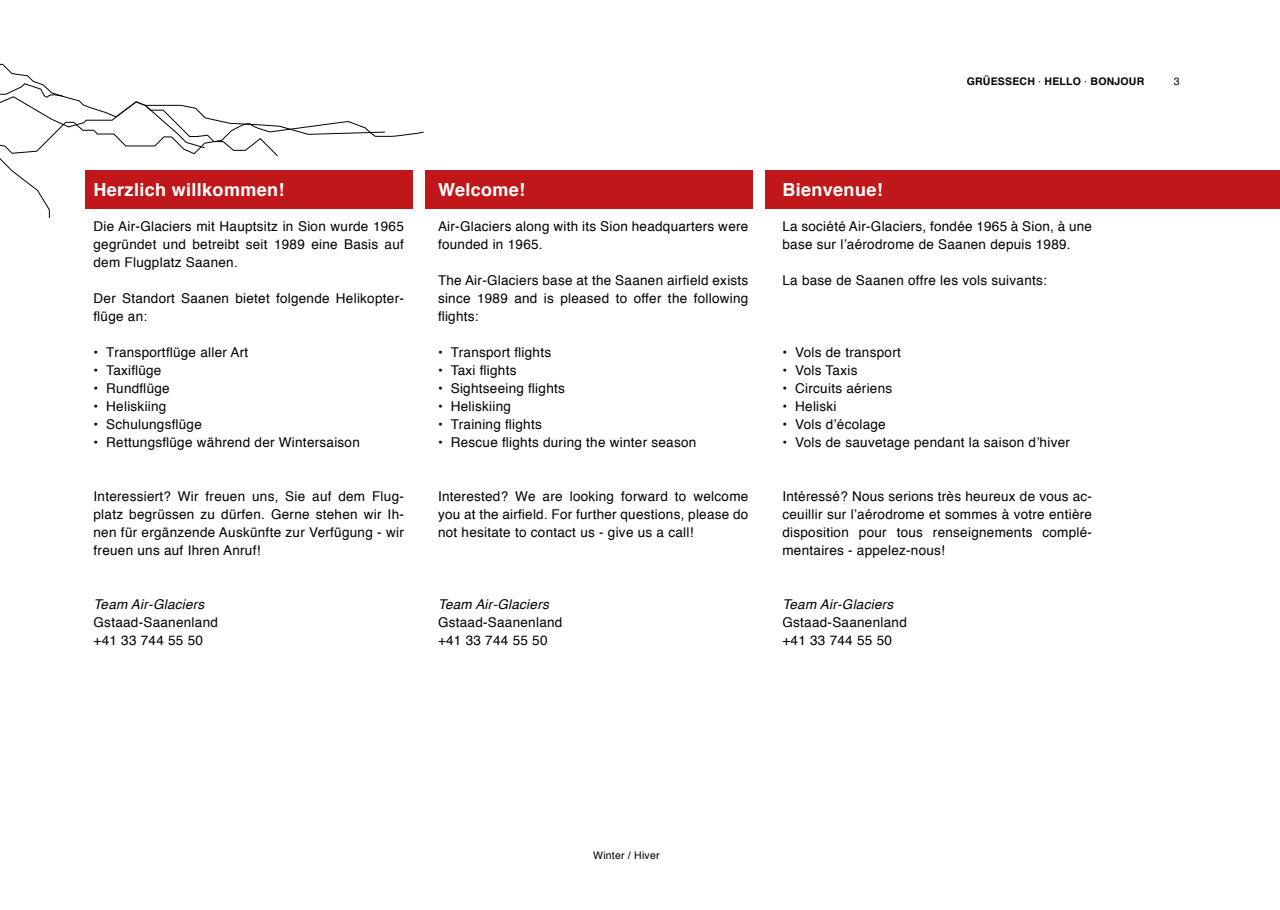
<style>
.page{position:relative;width:1280px;height:910px;background:#fff}
.page>*{position:absolute;margin:0;border:0;box-sizing:border-box;transform-origin:0 0}
.t1{font:700 18px "Helvetica";letter-spacing:.02em;color:#fff}
.t2{font:13.5px/18px "Helvetica";letter-spacing:.02em;color:#000}
.t3{font:italic 13.5px "Helvetica";letter-spacing:.02em;color:#000}
.t4{font:700 10.5px "Helvetica";letter-spacing:.02em;color:#000}
.t5{font:10.5px "Helvetica";letter-spacing:.02em;color:#000}
.s1{font-family:"Helvetica Neue";font-weight:300}
</style>
<div class="page">
<svg style="left:0;top:63px;width:424px;height:156px"></svg>
<div style="left:85px;top:170px;width:327px;height:38px;background:#c0181a"></div>
<div style="left:425px;top:170px;width:328px;height:38px;background:#c0181a"></div>
<div style="left:765px;top:170px;width:515px;height:38px;background:#c0181a"></div>
<p class="t4" style="left:967px;top:73px;width:179px">GRÜESSECH <span class="s1">·</span> HELLO <span class="s1">·</span> BONJOUR</p>
<p class="t5" style="left:1174px;top:73px;width:7px">3</p>
<h1 class="t1" style="left:94px;top:175px;width:192px">Herzlich willkommen!</h1>
<h1 class="t1" style="left:438px;top:175px;width:89px">Welcome!</h1>
<h1 class="t1" style="left:782px;top:175px;width:102px">Bienvenue!</h1>
<p class="t2" style="left:94px;top:218px;width:312px;text-align:justify">Die Air-Glaciers mit Hauptsitz in Sion wurde 1965 gegründet und betreibt seit 1989 eine Basis auf dem Flugplatz Saanen.</p>
<p class="t2" style="left:94px;top:290px;width:312px">Der Standort Saanen bietet folgende Helikopter&shy;flüge an:</p>
<p class="t2" style="left:94px;top:344px;width:156px">• Transportflüge aller Art</p>
<p class="t2" style="left:94px;top:362px;width:69px">• Taxiflüge</p>
<p class="t2" style="left:94px;top:380px;width:78px">• Rundflüge</p>
<p class="t2" style="left:94px;top:398px;width:74px">• Heliskiing</p>
<p class="t2" style="left:94px;top:416px;width:110px">• Schulungsflüge</p>
<p class="t2" style="left:94px;top:434px;width:268px">• Rettungsflüge während der Wintersaison</p>
<p class="t2" style="left:94px;top:488px;width:312px;text-align:justify">Interessiert? Wir freuen uns, Sie auf dem Flug&shy;platz begrüssen zu dürfen. Gerne stehen wir Ih&shy;nen für ergänzende Auskünfte zur Verfügung - wir freuen uns auf Ihren Anruf!</p>
<p class="t3" style="left:94px;top:594px;width:112px">Team Air-Glaciers</p>
<p class="t2" style="left:94px;top:614px;width:126px">Gstaad-Saanenland +41 33 744 55 50</p>
<p class="t2" style="left:438px;top:218px;width:312px">Air-Glaciers along with its Sion headquarters were founded in 1965.</p>
<p class="t2" style="left:438px;top:272px;width:312px;text-align:justify">The Air-Glaciers base at the Saanen airfield exists since 1989 and is pleased to offer the following flights:</p>
<p class="t2" style="left:438px;top:344px;width:115px">• Transport flights</p>
<p class="t2" style="left:438px;top:362px;width:80px">• Taxi flights</p>
<p class="t2" style="left:438px;top:380px;width:128px">• Sightseeing flights</p>
<p class="t2" style="left:438px;top:398px;width:74px">• Heliskiing</p>
<p class="t2" style="left:438px;top:416px;width:105px">• Training flights</p>
<p class="t2" style="left:438px;top:434px;width:260px">• Rescue flights during the winter season</p>
<p class="t2" style="left:438px;top:488px;width:312px;text-align:justify">Interested? We are looking forward to welcome you at the airfield. For further questions, please do not hesitate to contact us - give us a call!</p>
<p class="t3" style="left:438px;top:594px;width:112px">Team Air-Glaciers</p>
<p class="t2" style="left:438px;top:614px;width:126px">Gstaad-Saanenland +41 33 744 55 50</p>
<p class="t2" style="left:782px;top:218px;width:311px">La société Air-Glaciers, fondée 1965 à Sion, à une base sur l’aérodrome de Saanen depuis 1989.</p>
<p class="t2" style="left:782px;top:272px;width:266px">La base de Saanen offre les vols suivants:</p>
<p class="t2" style="left:782px;top:344px;width:120px">• Vols de transport</p>
<p class="t2" style="left:782px;top:362px;width:76px">• Vols Taxis</p>
<p class="t2" style="left:782px;top:380px;width:111px">• Circuits aériens</p>
<p class="t2" style="left:782px;top:398px;width:56px">• Heliski</p>
<p class="t2" style="left:782px;top:416px;width:105px">• Vols d’écolage</p>
<p class="t2" style="left:782px;top:434px;width:289px">• Vols de sauvetage pendant la saison d’hiver</p>
<p class="t2" style="left:782px;top:488px;width:311px;text-align:justify">Intéressé? Nous serions très heureux de vous ac&shy;ceuillir sur l’aérodrome et sommes à votre entière disposition pour tous renseignements complé&shy;mentaires - appelez-nous!</p>
<p class="t3" style="left:782px;top:594px;width:112px">Team Air-Glaciers</p>
<p class="t2" style="left:782px;top:614px;width:126px">Gstaad-Saanenland +41 33 744 55 50</p>
<p class="t5" style="left:593px;top:847px;width:68px">Winter / Hiver</p>
</div>
